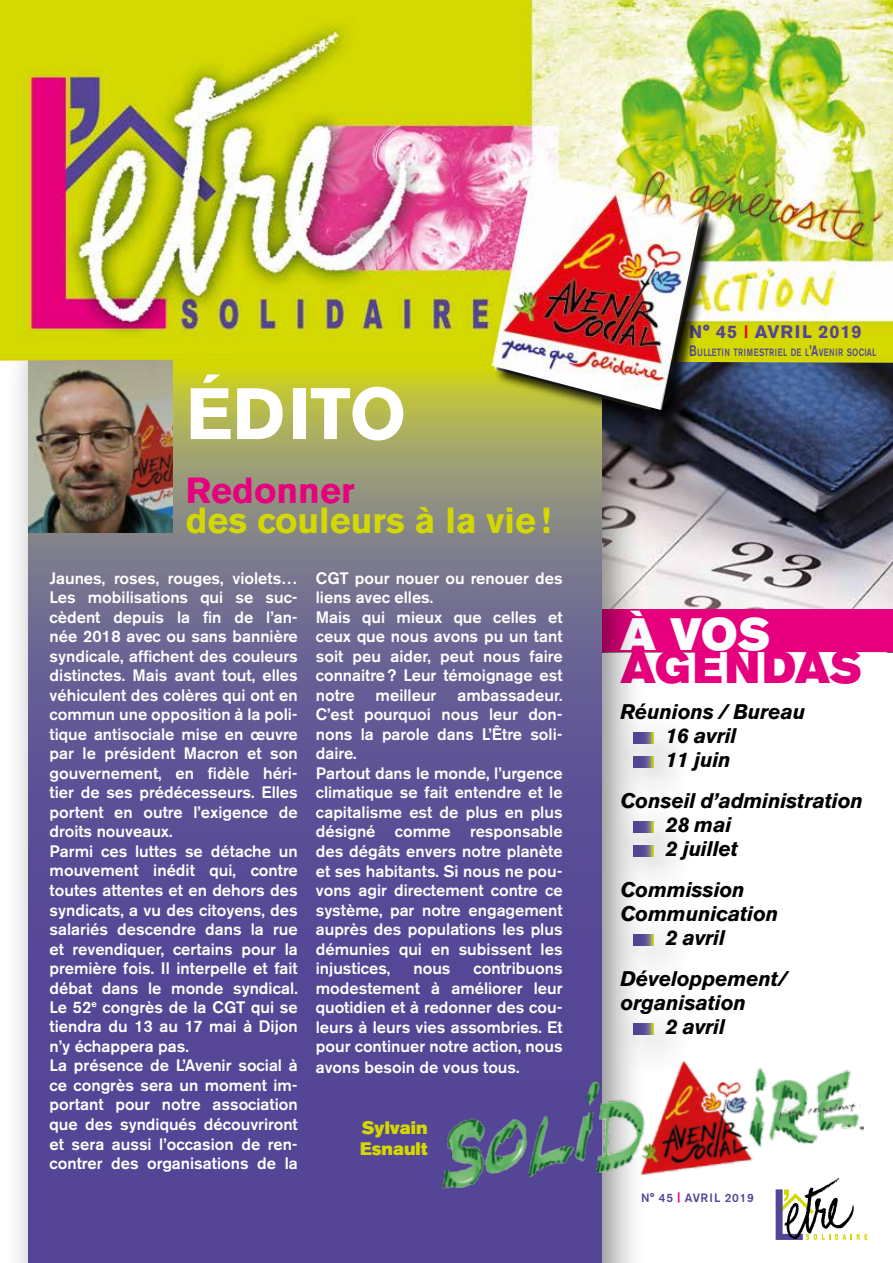
<style>
.page{position:relative;width:893px;height:1263px;background:#fff}
.page>*{position:absolute;margin:0;border:0;box-sizing:border-box;transform-origin:0 0}
.t1{font:700 72px "Akzidenz Grotesk BE";color:#fff}
.t2{font:45px "Akzidenz Grotesk BE Super";letter-spacing:.015em;color:#e6007d}
.t3{font:45px "Akzidenz Grotesk BE Super";color:#fff}
.t4{font:700 36px "Akzidenz Grotesk BE";color:#d3d800}
.t5{font:700 36px "Akzidenz Grotesk BE";color:#e6007d}
.t6{font:italic 700 21px/24px "Akzidenz Grotesk BE";letter-spacing:-.01em;color:#000}
.t7{font:18px/21px "Akzidenz Grotesk BE Super";color:#d3d800}
.t8{font:700 18px "Akzidenz Grotesk BE";letter-spacing:.05em;color:#554596}
.t9{font:500 16.5px/19.5px "Akzidenz Grotesk BE";color:#fff}
.t10{font:500 12px "Akzidenz Grotesk BE";letter-spacing:.07em;color:#554596}
.t11{font:500 10.5px "Akzidenz Grotesk BE";letter-spacing:.05em;color:#554596;scale:.75 1}
.s1{font-size:15px}
.s2{font-weight:700;font-size:10.2px;color:#e6007d}
</style>
<div class="page">
<img style="left:646px;top:410px;width:247px;height:243px">
<svg style="left:646px;top:732px;width:7px;height:2px"></svg>
<div style="left:612px;top:734px;width:83px;height:76px;background:#000;opacity:.46"></div>
<svg style="left:646px;top:756px;width:7px;height:11px"></svg>
<div style="left:612px;top:799px;width:83px;height:76px;background:#fdfdfd"></div>
<svg style="left:646px;top:821px;width:7px;height:2px"></svg>
<div style="left:612px;top:823px;width:83px;height:76px;background:#000;opacity:.46"></div>
<svg style="left:646px;top:845px;width:7px;height:11px"></svg>
<svg style="left:646px;top:934px;width:7px;height:11px"></svg>
<div style="left:612px;top:1001px;width:83px;height:76px;background:#fbfbfb"></div>
<svg style="left:646px;top:1023px;width:7px;height:11px"></svg>
<div style="left:602px;top:610px;width:291px;height:42px;background:#e6007d"></div>
<svg style="left:776px;top:1192px;width:91px;height:48px"></svg>
<div style="left:5px;top:317px;width:641px;height:946px;background:#000;opacity:.46"></div>
<svg style="left:28px;top:410px;width:574px;height:853px;background:#655b91"></svg>
<img style="left:28px;top:410px;width:144px;height:122px">
<img style="left:434px;top:1048px;width:430px;height:144px">
<img style="left:0;top:0;width:893px;height:410px">
<img style="left:769px;top:1095px;width:92px;height:30px">
<div style="left:494px;top:176px;width:225px;height:252px;background:#000;opacity:.82"></div>
<img style="left:491px;top:173px;width:210px;height:237px">
<svg style="left:489px;top:365px;width:7px;height:7px"></svg>
<h1 class="t1" style="left:186px;top:372px;width:222px">ÉDITO</h1>
<h3 class="t5" style="left:186px;top:470px;width:170px">Redonner</h3>
<h3 class="t4" style="left:186px;top:500px;width:367px">des couleurs à la vie!</h3>
<p class="t9" style="left:50px;top:568px;width:250px">Jaunes, roses, rouges, violets…<br>Les mobilisations qui se suc&shy;cèdent depuis la fin de l’an&shy;née 2018 avec ou sans bannière syndicale, affichent des couleurs distinctes. Mais avant tout, elles véhiculent des colères qui ont en commun une opposition à la poli&shy;tique antisociale mise en œuvre par le président Macron et son gouvernement, en fidèle héri&shy;tier de ses prédécesseurs. Elles portent en outre l’exigence de droits nouveaux.<br>Parmi ces luttes se détache un mouvement inédit qui, contre toutes attentes et en dehors des syndicats, a vu des citoyens, des salariés descendre dans la rue et revendiquer, certains pour la première fois. Il interpelle et fait débat dans le monde syndical.<br>Le 52<sup>e</sup> congrès de la CGT qui se tiendra du 13 au 17 mai à Dijon n’y échappera pas.<br>La présence de L’Avenir social à ce congrès sera un moment im&shy;portant pour notre association que des syndiqués découvriront et sera aussi l’occasion de ren&shy;contrer des organisations de la</p>
<p class="t9" style="left:316px;top:568px;width:248px">CGT pour nouer ou renouer des liens avec elles.<br>Mais qui mieux que celles et ceux que nous avons pu un tant soit peu aider, peut nous faire connaitre? Leur témoignage est notre</p>
<p class="t9" style="left:316px;top:685px;width:248px;text-indent:142px">ambassadeur.<br>C’est pourquoi nous leur don&shy;nons la parole dans L’Être soli&shy;daire.<br>Partout dans le monde, l’urgence climatique se fait entendre et le capitalisme est de plus en plus désigné comme responsable des dégâts envers notre planète et ses habitants. Si nous ne pou&shy;vons agir directement contre ce système, par notre engagement auprès des populations les plus démunies qui en subissent les injustices,</p>
<p class="t9" style="left:376px;top:685px;width:62px">meilleur</p>
<p class="t9" style="left:316px;top:958px;width:248px;text-align:justify;text-indent:158px">contribuons modestement à améliorer leur quotidien et à redonner des cou&shy;leurs à leurs vies assombries. Et pour continuer notre action, nous</p>
<p class="t9" style="left:316px;top:1057px;width:205px">avons besoin de vous tous.</p>
<p class="t9" style="left:413px;top:958px;width:39px">nous</p>
<p class="t7" style="left:360px;top:1118px;width:69px">Sylvain<br>Esnault</p>
<p class="t8" style="left:689px;top:321px;width:174px">N° 45 <sup>|</sup> AVRIL 2019</p>
<p class="t11" style="left:689px;top:346px;width:251px"><span class="s1">B</span>ULLETIN TRIMESTRIEL DE L<span class="s1">’A</span>VENIR SOCIAL</p>
<h2 class="t3" style="left:620px;top:608px;width:152px">À VOS</h2>
<h2 class="t2" style="left:620px;top:641px;width:243px">AGENDAS</h2>
<p class="t6" style="left:666px;top:700px;width:141px;text-indent:-45px">Réunions / Bureau<br>16 avril<br>11 juin</p>
<p class="t6" style="left:666px;top:789px;width:199px;text-indent:-45px">Conseil d’administration<br>28 mai<br>2 juillet</p>
<p class="t6" style="left:620px;top:878px;width:126px">Commission</p>
<p class="t6" style="left:620px;top:902px;width:159px">Communication</p>
<p class="t6" style="left:666px;top:926px;width:61px">2 avril</p>
<p class="t6" style="left:620px;top:967px;width:169px">Développement/</p>
<p class="t6" style="left:620px;top:991px;width:127px">organisation</p>
<p class="t6" style="left:666px;top:1015px;width:61px">2 avril</p>
<p class="t10" style="left:641px;top:1190px;width:114px">N° 45 <span class="s2">|</span> AVRIL 2019</p>
</div>
